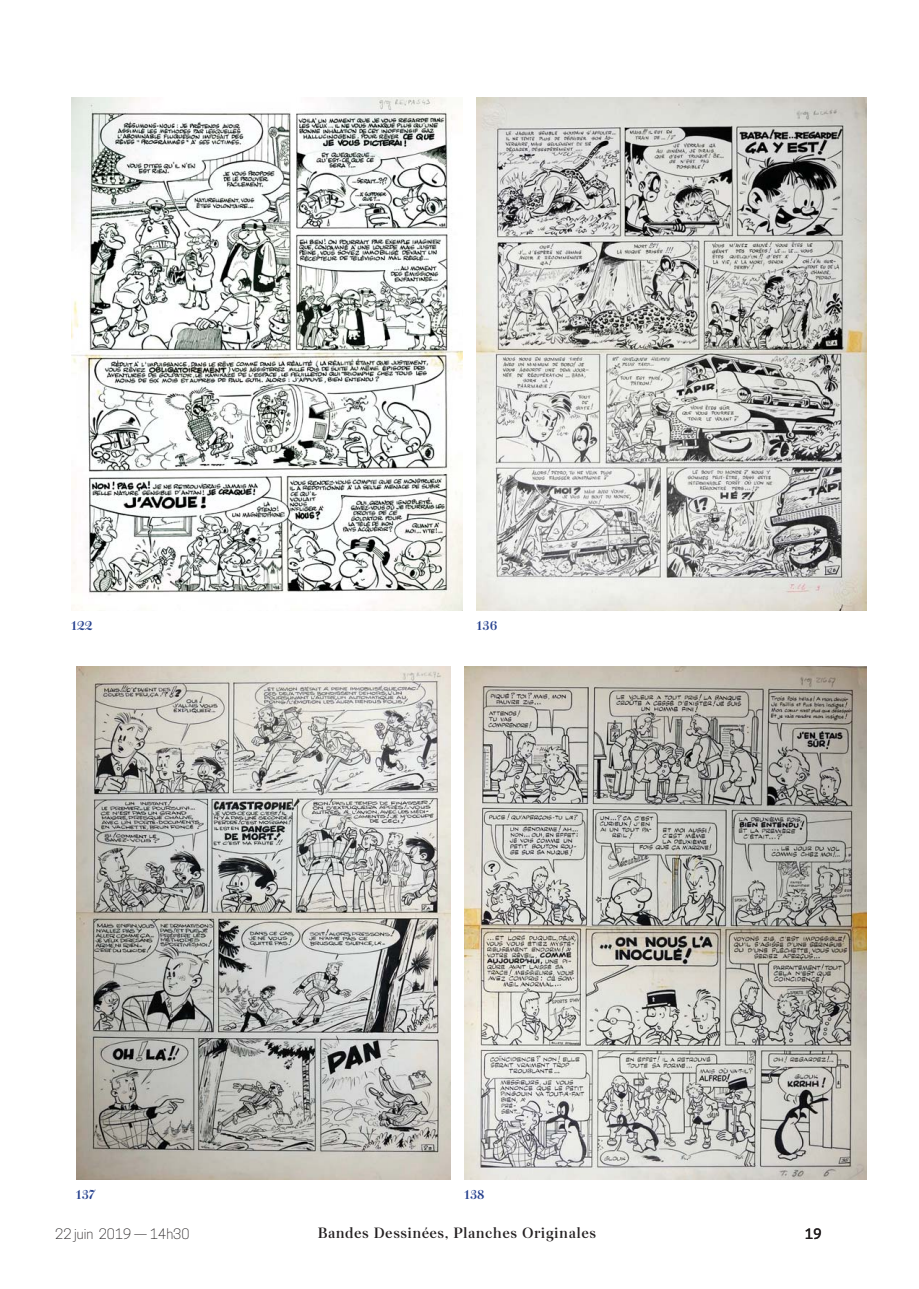
<style>
.page{position:relative;width:919px;height:1289px;background:#fff}
.page>*{position:absolute;margin:0;border:0;box-sizing:border-box;transform-origin:0 0}
.t1{font:13.8px "Peckham";letter-spacing:.03em;color:#231f20}
.t2{font:300 13.5px "Cooper Hewitt";color:#231f20}
.t3{font:500 13.5px "Cooper Hewitt";color:#231f20}
.t4{font:12px "Peckham";color:#25408e}
</style>
<div class="page">
<img style="left:71px;top:97px;width:391px;height:513px">
<img style="left:477px;top:97px;width:389px;height:513px">
<img style="left:76px;top:666px;width:374px;height:513px">
<img style="left:464px;top:666px;width:402px;height:513px">
<p class="t4" style="left:71px;top:620px;width:23px">122</p>
<p class="t4" style="left:477px;top:620px;width:22px">136</p>
<p class="t4" style="left:76px;top:1189px;width:20px">137</p>
<p class="t4" style="left:464px;top:1189px;width:22px">138</p>
<p class="t2" style="left:55px;top:1227px;width:136px">22 juin 2019 — 14h30</p>
<p class="t1" style="left:317px;top:1227px;width:280px">Bandes Dessinées, Planches Originales</p>
<p class="t3" style="left:805px;top:1227px;width:18px">19</p>
</div>
